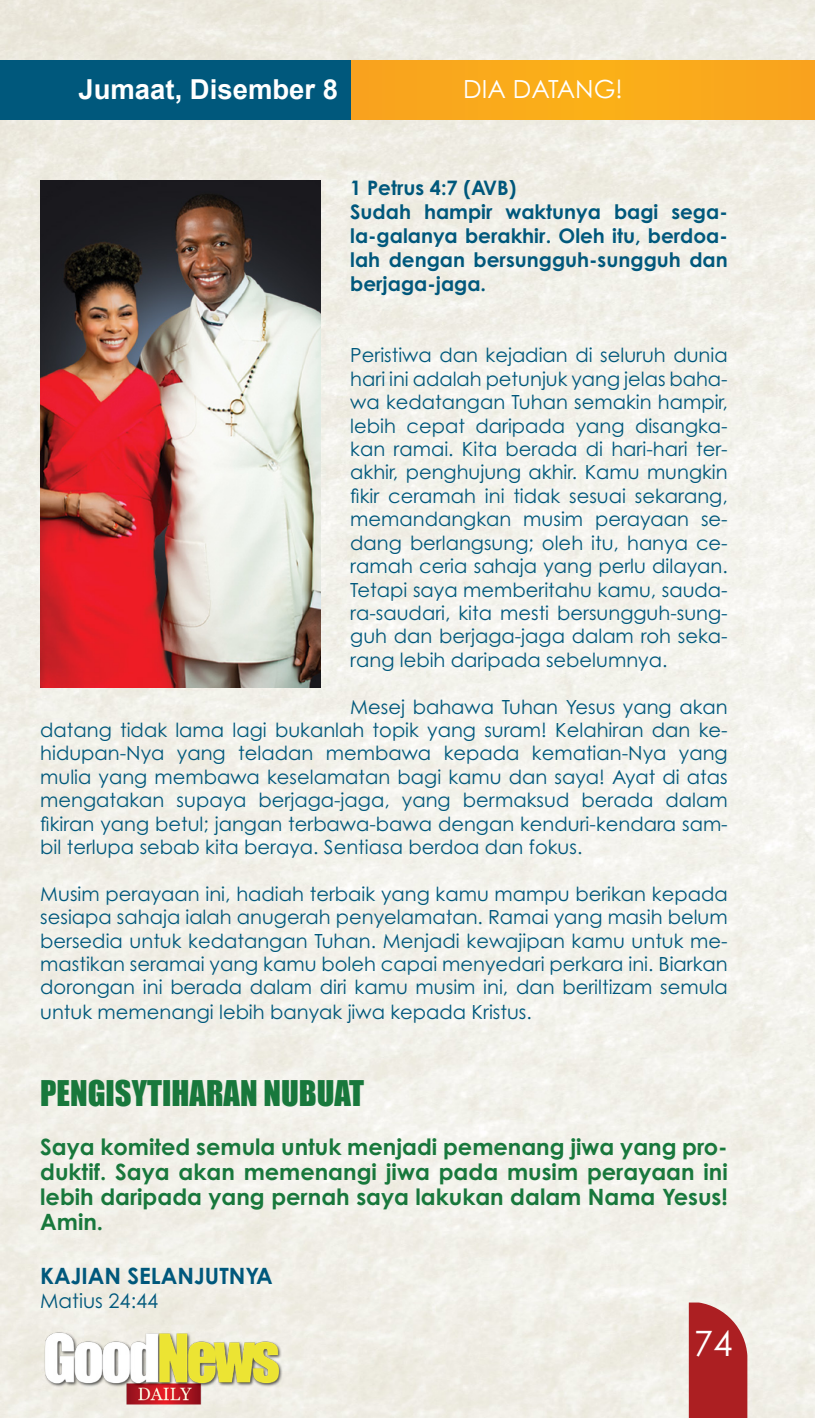
<style>
.page{position:relative;width:815px;height:1418px;background:#fff}
.page>*{position:absolute;margin:0;border:0;box-sizing:border-box;transform-origin:0 0}
.t1{font:35px "Century Gothic Pro";color:#fff}
.t2{font:32.5px "Impact";color:#18783c}
.t3{font:700 27.5px "Arial";color:#fff}
.t4{font:25px "Century Gothic Pro";color:#fff}
.t5{font:700 22.5px/25px "Century Gothic Pro";color:#18783c;text-align:justify}
.t6{font:700 22.5px "Century Gothic Pro";color:#00587c}
.t7{font:700 20px/24px "Century Gothic Pro";color:#00587c;text-align:justify}
.t8{font:20px "Century Gothic Pro";color:#00587c}
.t9{font:19.5px/23.5px "Century Gothic Pro";color:#00587c;text-align:justify}
</style>
<div class="page">
<img style="left:0;top:0;width:815px;height:1417px">
<div style="left:168px;top:60px;width:647px;height:60px;background:#f9a91c"></div>
<div style="left:0;top:60px;width:351px;height:60px;background:#00587c"></div>
<div style="left:689px;top:1302px;width:58px;height:115px;background:#ac1f22"></div>
<img style="left:39px;top:1330px;width:246px;height:76px">
<img style="left:40px;top:180px;width:280px;height:507px">
<p class="t3" style="left:78px;top:71px;width:261px">Jumaat, Disember 8</p>
<p class="t4" style="left:463px;top:73px;width:161px">DIA DATANG!</p>
<p class="t7" style="left:350px;top:175px;width:168px">1 Petrus 4:7 (AVB)</p>
<p class="t7" style="left:350px;top:199px;width:379px">Sudah hampir waktunya bagi sega&shy;la-galanya berakhir. Oleh itu, berdoa&shy;lah dengan bersungguh-sungguh dan berjaga-jaga.</p>
<p class="t9" style="left:350px;top:343px;width:379px">Peristiwa dan kejadian di seluruh dunia hari ini adalah petunjuk yang jelas baha&shy;wa kedatangan Tuhan semakin hampir, lebih cepat daripada yang disangka&shy;kan ramai. Kita berada di hari-hari ter&shy;akhir, penghujung akhir. Kamu mungkin fikir ceramah ini tidak sesuai sekarang, memandangkan musim perayaan se&shy;dang berlangsung; oleh itu, hanya ce&shy;ramah ceria sahaja yang perlu dilayan.<br>Tetapi saya memberitahu kamu, sauda&shy;ra-saudari, kita mesti bersungguh-sung&shy;guh dan berjaga-jaga dalam roh seka&shy;rang lebih daripada sebelumnya.</p>
<p class="t9" style="left:40px;top:694px;width:689px;text-indent:310px">Mesej bahawa Tuhan Yesus yang akan datang tidak lama lagi bukanlah topik yang suram! Kelahiran dan ke&shy;hidupan-Nya yang teladan membawa kepada kematian-Nya yang mulia yang membawa keselamatan bagi kamu dan saya! Ayat di atas mengatakan supaya berjaga-jaga, yang bermaksud berada dalam fikiran yang betul; jangan terbawa-bawa dengan kenduri-kendara sam&shy;bil terlupa sebab kita beraya. Sentiasa berdoa dan fokus.</p>
<p class="t9" style="left:40px;top:881px;width:689px">Musim perayaan ini, hadiah terbaik yang kamu mampu berikan kepada sesiapa sahaja ialah anugerah penyelamatan. Ramai yang masih belum bersedia untuk kedatangan Tuhan. Menjadi kewajipan kamu untuk me&shy;mastikan seramai yang kamu boleh capai menyedari perkara ini. Biarkan dorongan ini berada dalam diri kamu musim ini, dan beriltizam semula untuk memenangi lebih banyak jiwa kepada Kristus.</p>
<p class="t2" style="left:40px;top:1067px;width:325px">PENGISYTIHARAN NUBUAT</p>
<p class="t5" style="left:40px;top:1133px;width:689px">Saya komited semula untuk menjadi pemenang jiwa yang pro&shy;duktif. Saya akan memenangi jiwa pada musim perayaan ini lebih daripada yang pernah saya lakukan dalam Nama Yesus!<br>Amin.</p>
<p class="t6" style="left:40px;top:1261px;width:234px">KAJIAN SELANJUTNYA</p>
<p class="t8" style="left:40px;top:1288px;width:120px">Matius 24:44</p>
<h1 class="t1" style="left:694px;top:1322px;width:40px">74</h1>
</div>
